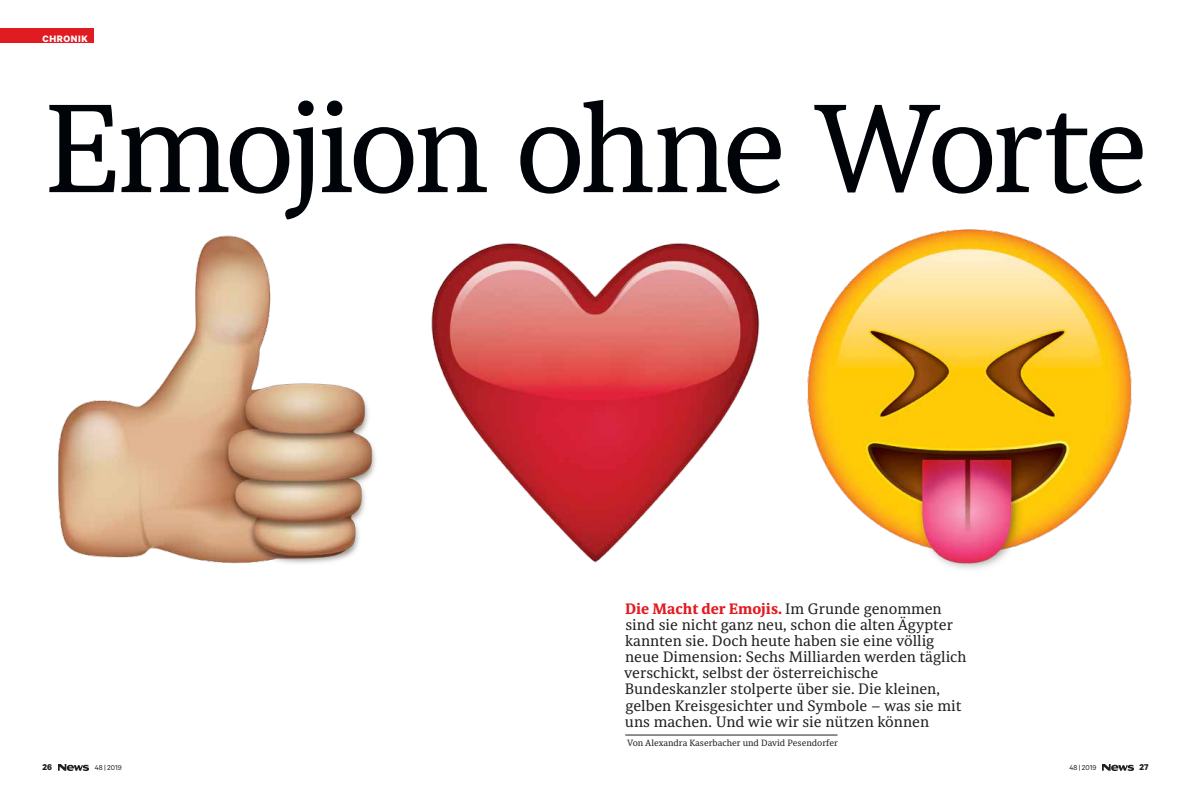
<style>
.page{position:relative;width:1191px;height:794px;background:#fff}
.page>*{position:absolute;margin:0;border:0;box-sizing:border-box;transform-origin:0 0}
.t1{font:124.5px "Sindelar Regular A";letter-spacing:-.055em;color:#000308}
.t2{font:15px/16px "Sindelar Regular A";color:#231f20}
.t3{font:700 15px "Sindelar";color:#e11b22}
.t4{font:700 10.5px "Calibre";letter-spacing:.06em;color:#fff}
.t5{font:700 9.5px "Calibre";color:#231f20}
.t6{font:9px "Sindelar Regular A";color:#231f20}
.t7{font:8px "Calibre";color:#231f20}
.s1{font-family:"Sindelar Regular A";font-weight:400;color:#231f20}
</style>
<div class="page">
<img style="left:58px;top:764px;width:31px;height:6px">
<img style="left:1103px;top:764px;width:30px;height:6px">
<div style="left:0;top:28px;width:94px;height:15px;background:#e11b22"></div>
<hr style="left:625px;top:735px;width:212px;height:1px;background:#231f20">
<img style="left:58px;top:235px;width:318px;height:329px">
<img style="left:431px;top:243px;width:329px;height:320px">
<img style="left:807px;top:229px;width:325px;height:340px">
<p class="t4" style="left:43px;top:32px;width:47px">CHRONIK</p>
<h1 class="t1" style="left:43px;top:75px;width:1106px">Emojion ohne Worte</h1>
<p class="t3" style="left:625px;top:600px;width:318px">Die Macht der Emojis. <span class="s1">Im Grunde genommen</span></p>
<p class="t2" style="left:624px;top:618px;width:344px">sind sie nicht ganz neu, schon die alten Ägypter kannten sie. Doch heute haben sie eine völlig neue Dimension: Sechs Milliarden werden täglich verschickt, selbst der österreichische Bundeskanzler stolperte über sie. Die kleinen, gelben Kreisgesichter und Symbole – was sie mit uns machen. Und wie wir sie nützen können</p>
<p class="t6" style="left:627px;top:737px;width:212px">Von Alexandra Kaserbacher und David Pesendorfer</p>
<p class="t5" style="left:43px;top:761px;width:11px">26</p>
<p class="t7" style="left:95px;top:763px;width:28px">48 | 2019</p>
<p class="t7" style="left:1069px;top:763px;width:28px">48 | 2019</p>
<p class="t5" style="left:1139px;top:761px;width:11px">27</p>
</div>
